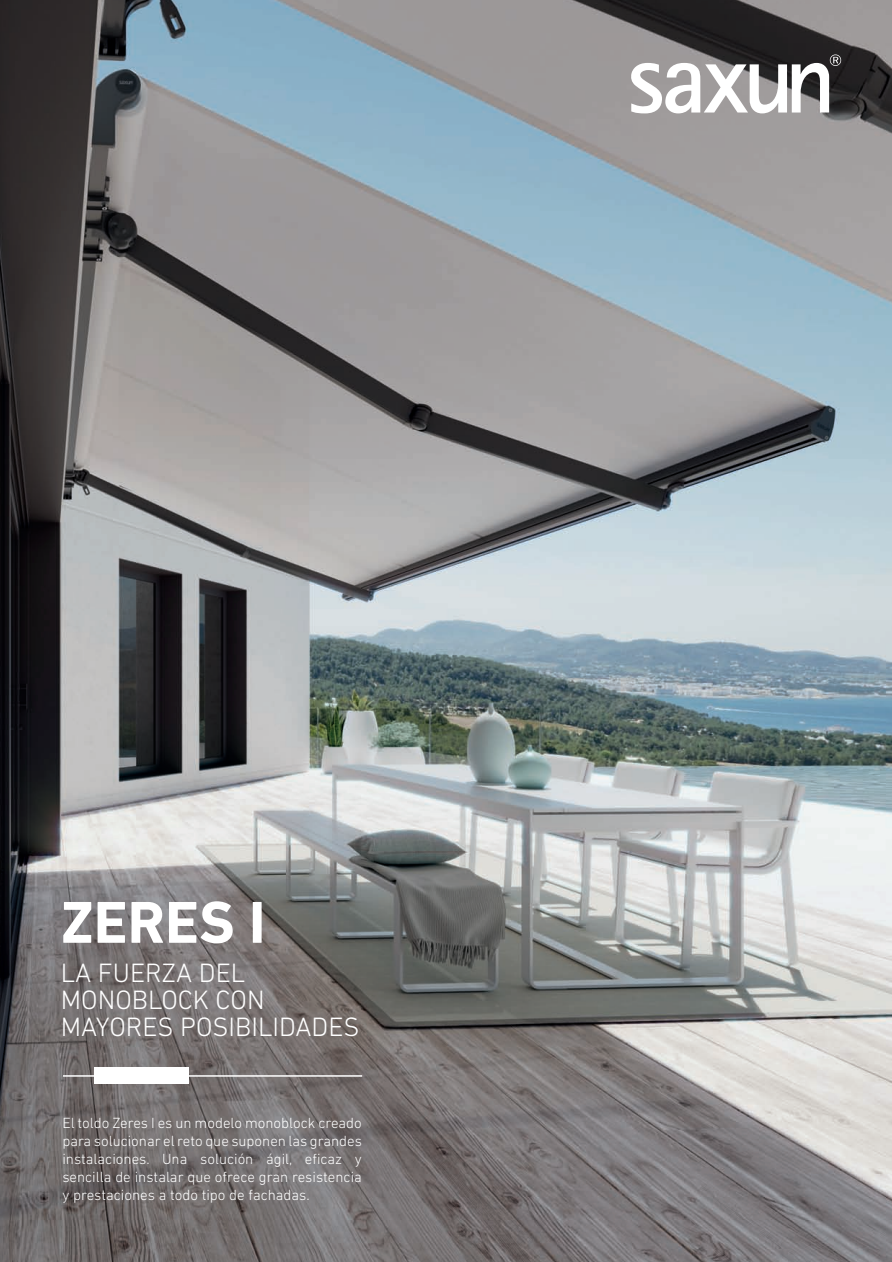
<style>
.page{position:relative;width:892px;height:1262px;background:#fff}
.page>*{position:absolute;margin:0;border:0;box-sizing:border-box;transform-origin:0 0}
.t1{font:700 60px "DIN Next LT Pro";color:#fff}
.t2{font:300 27px/27px "DIN Next LT Pro";color:#fff}
.t3{font:300 15px/18px "DIN Next LT Pro";color:#fff;text-align:justify}
</style>
<div class="page">
<img style="left:0;top:0;width:891px;height:1261px">
<svg style="left:630px;top:54px;width:210px;height:59px"></svg>
<div style="left:94px;top:1067px;width:94px;height:16px;background:#fff"></div>
<hr style="left:63px;top:1075px;width:299px;height:1px;background:#fff">
<h1 class="t1" style="left:61px;top:887px;width:206px">ZERES I</h1>
<h2 class="t2" style="left:61px;top:958px;width:300px">LA FUERZA DEL<br>MONOBLOCK CON<br>MAYORES POSIBILIDADES</h2>
<p class="t3" style="left:62px;top:1113px;width:301px">El toldo Zeres I es un modelo monoblock creado para solucionar el reto que suponen las grandes instalaciones. Una solución ágil, eficaz y sencilla de instalar que ofrece gran resistencia y prestaciones a todo tipo de fachadas.</p>
</div>
